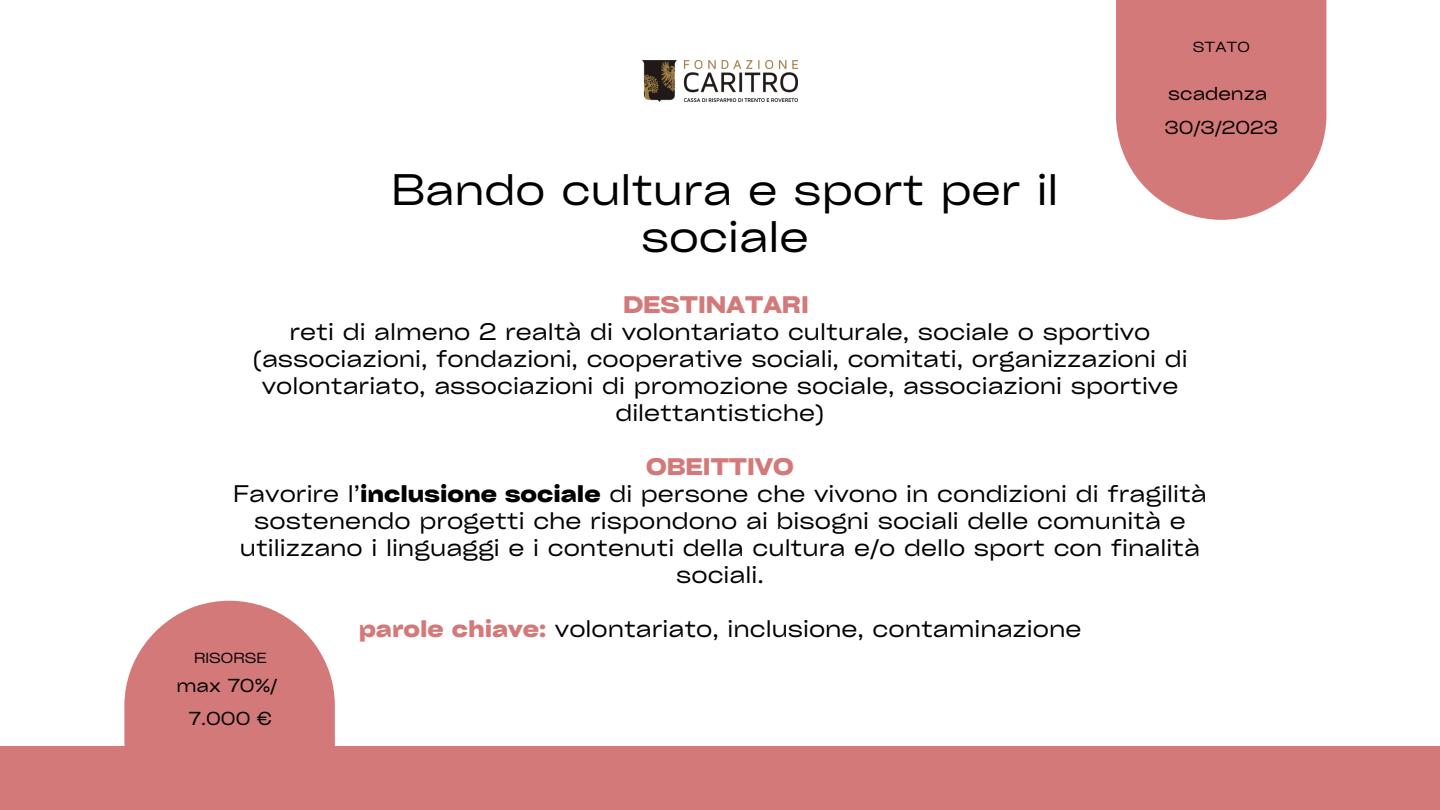
<style>
.page{position:relative;width:1440px;height:810px;background:#fff}
.page>*{position:absolute;margin:0;border:0;box-sizing:border-box;transform-origin:0 0}
.t1{font:expanded 42.3px/46.5px "Cy Grotesk";color:#000;text-align:center}
.t2{font:expanded 23px/27px "Cy Grotesk";color:#000;text-align:center}
.t3{font:700 expanded 23px "Cy Grotesk";color:#d47979}
.t4{font:expanded 18px/33.8px "Cy Grotesk";color:#000;text-align:center}
.t5{font:expanded 14px "Cy Grotesk";color:#000}
.s1{font-weight:700;color:#d47979}
.s2{font-weight:700}
</style>
<div class="page">
<div style="left:0;top:746px;width:1440px;height:64px;background:#d47979"></div>
<svg style="left:1116px;top:0;width:210px;height:220px;background:#d88686"></svg>
<img style="left:643px;top:61px;width:154px;height:40px">
<svg style="left:125px;top:601px;width:210px;height:145px"></svg>
<h1 class="t1" style="left:391px;top:165px;width:669px">Bando cultura e sport per il sociale</h1>
<p class="t5" style="left:1193px;top:38px;width:58px">STATO</p>
<p class="t4" style="left:1165px;top:76px;width:115px;text-align:left">scadenza<br>30/3/2023</p>
<p class="t3" style="left:623px;top:290px;width:187px">DESTINATARI</p>
<p class="t2" style="left:252px;top:318px;width:937px">reti di almeno 2 realtà di volontariato culturale, sociale o sportivo (associazioni, fondazioni, cooperative sociali, comitati, organizzazioni di volontariato, associazioni di promozione sociale, associazioni sportive dilettantistiche)</p>
<p class="t2" style="left:233px;top:453px;width:975px"><span class="s1">OBEITTIVO<br></span>Favorire l’<span class="s2">inclusione sociale</span> di persone che vivono in condizioni di fragilità sostenendo progetti che rispondono ai bisogni sociali delle comunità e utilizzano i linguaggi e i contenuti della cultura e/o dello sport con finalità sociali.</p>
<p class="t2" style="left:359px;top:615px;width:724px"><span class="s1">parole chiave:</span> volontariato, inclusione, contaminazione</p>
<p class="t5" style="left:194px;top:649px;width:74px">RISORSE</p>
<p class="t4" style="left:177px;top:668px;width:102px">max 70%/<br>7.000 €</p>
</div>
